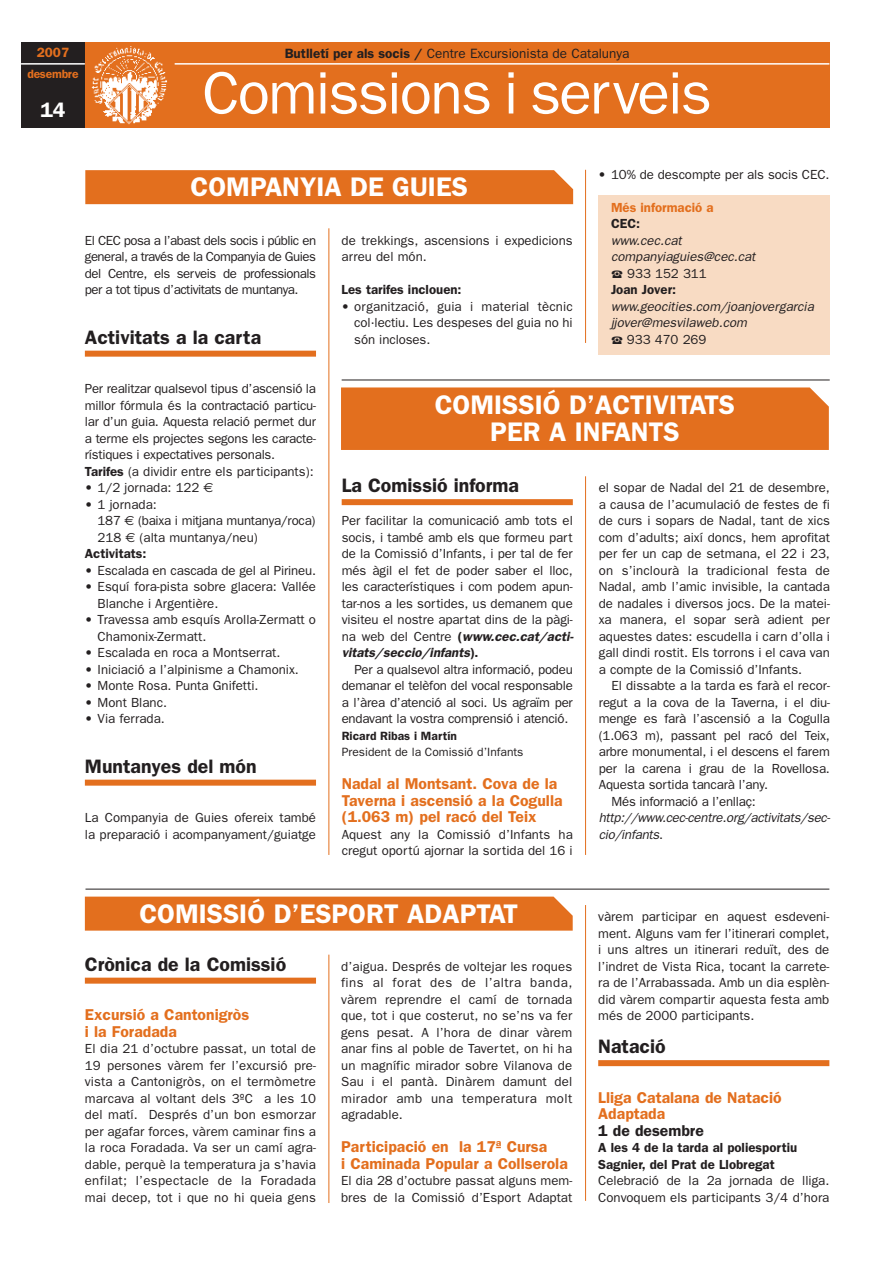
<style>
.page{position:relative;width:893px;height:1263px;background:#fff}
.page>*{position:absolute;margin:0;border:0;box-sizing:border-box;transform-origin:0 0}
.t1{font:60px "Franklin Gothic";letter-spacing:-.03em;color:#fff}
.t2{font:600 27px/27px "Franklin Gothic";color:#fff;text-align:center}
.t3{font:600 21px "Franklin Gothic";color:#fff}
.t4{font:600 19.5px "Franklin Gothic";color:#231f20}
.t5{font:600 15.75px/16.5px "Franklin Gothic";color:#e36f1e}
.t6{font:600 15.75px "Franklin Gothic";color:#231f20}
.t7{font:13.5px "Franklin Gothic";color:#231f20}
.t8{font:600 13.5px "Franklin Gothic";color:#e36f1e}
.t9{font:13.2px/16.5px "Franklin Gothic";color:#231f20}
.t10{font:13.2px/16.5px "Franklin Gothic";letter-spacing:-.02em;color:#231f20}
.t11{font:italic 13.2px/16.5px "Franklin Gothic";color:#231f20}
.t12{font:600 13.2px/16.5px "Franklin Gothic";color:#231f20}
.t13{font:600 13.2px "Franklin Gothic";color:#e36f1e}
.t14{font:12px "Franklin Gothic";color:#231f20}
.t15{font:600 12px "Franklin Gothic";color:#231f20}
.t16{font:600 12px "Franklin Gothic";letter-spacing:-.02em;color:#e36f1e}
.s1{font-weight:600}
.s2{font-family:"Euro Sans"}
.s3{font-weight:600;font-style:italic}
.s4{font-style:normal}
</style>
<div class="page">
<div style="left:598px;top:196px;width:231px;height:159px;background:#f8dbc3"></div>
<div style="left:85px;top:43px;width:744px;height:85px;background:#e36f1e"></div>
<div style="left:21px;top:43px;width:64px;height:85px;background:#231f20"></div>
<hr style="left:175px;top:63px;width:654px;height:2px;background:#fff">
<hr style="left:21px;top:63px;width:64px;height:2px;background:#fff">
<img style="left:91px;top:46px;width:76px;height:79px">
<hr style="left:328px;top:955px;width:1px;height:248px;background:#e36f1e">
<hr style="left:328px;top:228px;width:1px;height:627px;background:#e36f1e">
<hr style="left:585px;top:905px;width:1px;height:296px;background:#e36f1e">
<hr style="left:585px;top:476px;width:1px;height:379px;background:#e36f1e">
<hr style="left:585px;top:170px;width:1px;height:173px;background:#e36f1e">
<div style="left:85px;top:351px;width:231px;height:6px;background:#e36f1e"></div>
<div style="left:85px;top:780px;width:231px;height:6px;background:#e36f1e"></div>
<div style="left:341px;top:499px;width:232px;height:6px;background:#e36f1e"></div>
<div style="left:598px;top:1060px;width:231px;height:6px;background:#e36f1e"></div>
<div style="left:85px;top:978px;width:231px;height:6px;background:#e36f1e"></div>
<div style="left:85px;top:897px;width:487px;height:34px;background:#e36f1e"></div>
<hr style="left:85px;top:889px;width:744px;height:1px;background:#231f20">
<hr style="left:341px;top:380px;width:488px;height:1px;background:#231f20">
<div style="left:85px;top:170px;width:488px;height:34px;background:#e36f1e"></div>
<div style="left:341px;top:387px;width:487px;height:63px;background:#e36f1e"></div>
<p class="t8" style="left:37px;top:48px;width:34px">2007</p>
<p class="t16" style="left:27px;top:70px;width:53px">desembre</p>
<h3 class="t3" style="left:40px;top:102px;width:27px">14</h3>
<p class="t7" style="left:285px;top:48px;width:346px"><span class="s1">Butlletí per als socis /</span> Centre Excursionista de Catalunya</p>
<h1 class="t1" style="left:202px;top:72px;width:511px">Comissions i serveis</h1>
<p class="t9" style="left:598px;top:167px;width:233px">• 10% de descompte per als socis CEC.</p>
<p class="t13" style="left:611px;top:203px;width:104px">Més informació a</p>
<p class="t12" style="left:611px;top:217px;width:31px">CEC:</p>
<p class="t11" style="left:611px;top:233px;width:148px">www.cec.cat companyiaguies@cec.cat</p>
<p class="t9" style="left:627px;top:266px;width:81px">933 152 311</p>
<p class="t12" style="left:611px;top:283px;width:67px">Joan Jover:</p>
<p class="t11" style="left:611px;top:299px;width:207px">www.geocities.com/joanjovergarcia jjover@mesvilaweb.com</p>
<p class="t9" style="left:627px;top:332px;width:81px">933 470 269</p>
<h2 class="t2" style="left:191px;top:176px;width:279px">COMPANYIA DE GUIES</h2>
<p class="t9" style="left:85px;top:233px;width:233px;text-align:justify">El CEC posa a l’abast dels socis i públic en general, a través de la Companyia de Guies del Centre, els serveis de professionals per a tot tipus d’activitats de muntanya.</p>
<h3 class="t4" style="left:85px;top:330px;width:178px">Activitats a la carta</h3>
<p class="t10" style="left:85px;top:382px;width:233px">Per realitzar qualsevol tipus d’ascensió la millor fórmula és la contractació particu&shy;lar d’un guia. Aquesta relació permet dur a terme els projectes segons les caracte&shy;rístiques i expectatives personals.<br><span class="s1">Tarifes</span> (a dividir entre els participants):</p>
<p class="t9" style="left:85px;top:481px;width:130px">• 1/2 jornada: 122 <span class="s2">€</span></p>
<p class="t9" style="left:85px;top:497px;width:73px">• 1 jornada:</p>
<p class="t10" style="left:98px;top:514px;width:219px">187 <span class="s2">€</span> (baixa i mitjana muntanya/roca)</p>
<p class="t9" style="left:98px;top:530px;width:162px">218 <span class="s2">€</span> (alta muntanya/neu)</p>
<p class="t12" style="left:85px;top:547px;width:63px">Activitats:</p>
<p class="t9" style="left:85px;top:563px;width:233px">• Escalada en cascada de gel al Pirineu.</p>
<p class="t9" style="left:98px;top:580px;width:220px;text-indent:-13px">• Esquí fora-pista sobre glacera: Vallée<br>Blanche i Argentière.</p>
<p class="t9" style="left:98px;top:613px;width:220px;text-indent:-13px">• Travessa amb esquís Arolla-Zermatt o<br>Chamonix-Zermatt.</p>
<p class="t9" style="left:85px;top:646px;width:197px">• Escalada en roca a Montserrat.</p>
<p class="t9" style="left:85px;top:662px;width:215px">• Iniciació a l’alpinisme a Chamonix.</p>
<p class="t9" style="left:85px;top:679px;width:175px">• Monte Rosa. Punta Gnifetti.</p>
<p class="t9" style="left:85px;top:695px;width:84px">• Mont Blanc.</p>
<p class="t9" style="left:85px;top:712px;width:81px">• Via ferrada.</p>
<h3 class="t4" style="left:85px;top:759px;width:173px">Muntanyes del món</h3>
<p class="t9" style="left:85px;top:811px;width:233px">La Companyia de Guies ofereix també la preparació i acompanyament/guiatge</p>
<p class="t9" style="left:341px;top:233px;width:232px">de trekkings, ascensions i expedicions arreu del món.</p>
<p class="t12" style="left:341px;top:283px;width:121px">Les tarifes inclouen:</p>
<p class="t9" style="left:354px;top:299px;width:220px;text-align:justify;text-indent:-13px">• organització, guia i material tècnic col·lectiu. Les despeses del guia no hi són incloses.</p>
<h2 class="t2" style="left:435px;top:393px;width:302px">COMISSIÓ D’ACTIVITATS<br>PER A INFANTS</h2>
<h3 class="t4" style="left:341px;top:479px;width:179px">La Comissió informa</h3>
<p class="t9" style="left:341px;top:514px;width:235px">Per facilitar la comunicació amb tots el socis, i també amb els que formeu part de la Comissió d’Infants, i per tal de fer més àgil el fet de poder saber el lloc, les característiques i com podem apun&shy;tar-nos a les sortides, us demanem que visiteu el nostre apartat dins de la pàgi&shy;n a we b d e l C e n t re <span class="s1">(</span><span class="s3">www.cec.cat/acti&shy;vitats/seccio/infants</span><span class="s1">).</span></p>
<p class="t9" style="left:341px;top:662px;width:233px;text-align:justify;text-indent:13px">Per a qualsevol altra informació, podeu demanar el telèfon del vocal responsable a l’àrea d’atenció al soci. Us agraïm per endavant la vostra comprensió i atenció.</p>
<p class="t15" style="left:341px;top:731px;width:117px">Ricard Ribas i Martín</p>
<p class="t14" style="left:341px;top:748px;width:183px">President de la Comissió d’Infants</p>
<p class="t5" style="left:341px;top:777px;width:222px">Nadal al Montsant. Cova de la<br>Taverna i ascensió a la Cogulla (1.063 m) pel racó del Teix</p>
<p class="t9" style="left:341px;top:827px;width:233px">Aquest any la Comissió d’Infants ha cregut oportú ajornar la sortida del 16 i</p>
<p class="t9" style="left:598px;top:481px;width:233px;text-align:justify">el sopar de Nadal del 21 de desembre, a causa de l’acumulació de festes de fi de curs i sopars de Nadal, tant de xics com d’adults; així doncs, hem aprofitat per fer un cap de setmana, el 22 i 23, on s’inclourà la tradicional festa de Nadal, amb l’amic invisible, la cantada de nadales i diversos jocs. De la matei&shy;xa manera, el sopar serà adient per aquestes dates: escudella i carn d’olla i gall dindi rostit. Els torrons i el cava van a compte de la Comissió d’Infants.</p>
<p class="t9" style="left:611px;top:679px;width:220px">El dissabte a la tarda es farà el recor-</p>
<p class="t9" style="left:598px;top:695px;width:233px">regut a la cova de la Taverna, i el diu-</p>
<p class="t9" style="left:598px;top:712px;width:233px">menge es farà l’ascensió a la Cogulla</p>
<p class="t9" style="left:598px;top:728px;width:233px">(1.063 m), passant pel racó del Teix,</p>
<p class="t9" style="left:598px;top:745px;width:233px">arbre monumental, i el descens el farem</p>
<p class="t9" style="left:598px;top:761px;width:233px">per la carena i grau de la Rovellosa.</p>
<p class="t9" style="left:598px;top:778px;width:171px">Aquesta sortida tancarà l’any.</p>
<p class="t10" style="left:611px;top:794px;width:146px">Més informació a l’enllaç:</p>
<p class="t11" style="left:598px;top:811px;width:234px">http://www.cec-centre.org/activitats/sec&shy;cio/infants<span class="s4">.</span></p>
<h2 class="t2" style="left:139px;top:902px;width:380px">COMISSIÓ D’ESPORT ADAPTAT</h2>
<h3 class="t4" style="left:85px;top:957px;width:203px">Crònica de la Comissió</h3>
<p class="t5" style="left:85px;top:1008px;width:166px">Excursió a Cantonigròs i la Foradada</p>
<p class="t9" style="left:85px;top:1042px;width:233px;text-align:justify">El dia 21 d’octubre passat, un total de 19 persones vàrem fer l’excursió pre&shy;vista a Cantonigròs, on el termòmetre marcava al voltant dels 3ºC a les 10 del matí. Després d’un bon esmorzar per agafar forces, vàrem caminar fins a la roca Foradada. Va ser un camí agra&shy;dable, perquè la temperatura ja s’havia enfilat; l’espectacle de la Foradada mai decep, tot i que no hi queia gens</p>
<p class="t9" style="left:341px;top:959px;width:233px;text-align:justify">d’aigua. Després de voltejar les roques fins al forat des de l’altra banda, vàrem reprendre el camí de tornada que, tot i que costerut, no se’ns va fer gens pesat. A l’hora de dinar vàrem anar fins al poble de Tavertet, on hi ha un magnífic mirador sobre Vilanova de Sau i el pantà. Dinàrem damunt del mirador amb una temperatura molt agradable.</p>
<p class="t5" style="left:341px;top:1140px;width:228px">Participació en la 17ª Cursa<br>i Caminada Popular a Collserola</p>
<p class="t9" style="left:341px;top:1174px;width:233px">El dia 28 d’octubre passat alguns mem&shy;bres de la Comissió d’Esport Adaptat</p>
<p class="t9" style="left:598px;top:910px;width:233px;text-align:justify">vàrem participar en aquest esdeveni&shy;ment. Alguns vam fer l’itinerari complet, i uns altres un itinerari reduït, des de l’indret de Vista Rica, tocant la carrete&shy;ra de l’Arrabassada. Amb un dia esplèn&shy;did vàrem compartir aquesta festa amb més de 2000 participants.</p>
<h3 class="t4" style="left:598px;top:1040px;width:69px">Natació</h3>
<p class="t5" style="left:598px;top:1090px;width:185px">Lliga Catalana de Natació<br>Adaptada</p>
<p class="t6" style="left:598px;top:1125px;width:107px">1 de desembre</p>
<p class="t12" style="left:598px;top:1141px;width:200px">A les 4 de la tarda al poliesportiu<br>Sagnier, del Prat de Llobregat</p>
<p class="t9" style="left:598px;top:1174px;width:233px">Celebració de la 2a jornada de lliga.<br>Convoquem els participants 3/4 d’hora</p>
</div>
